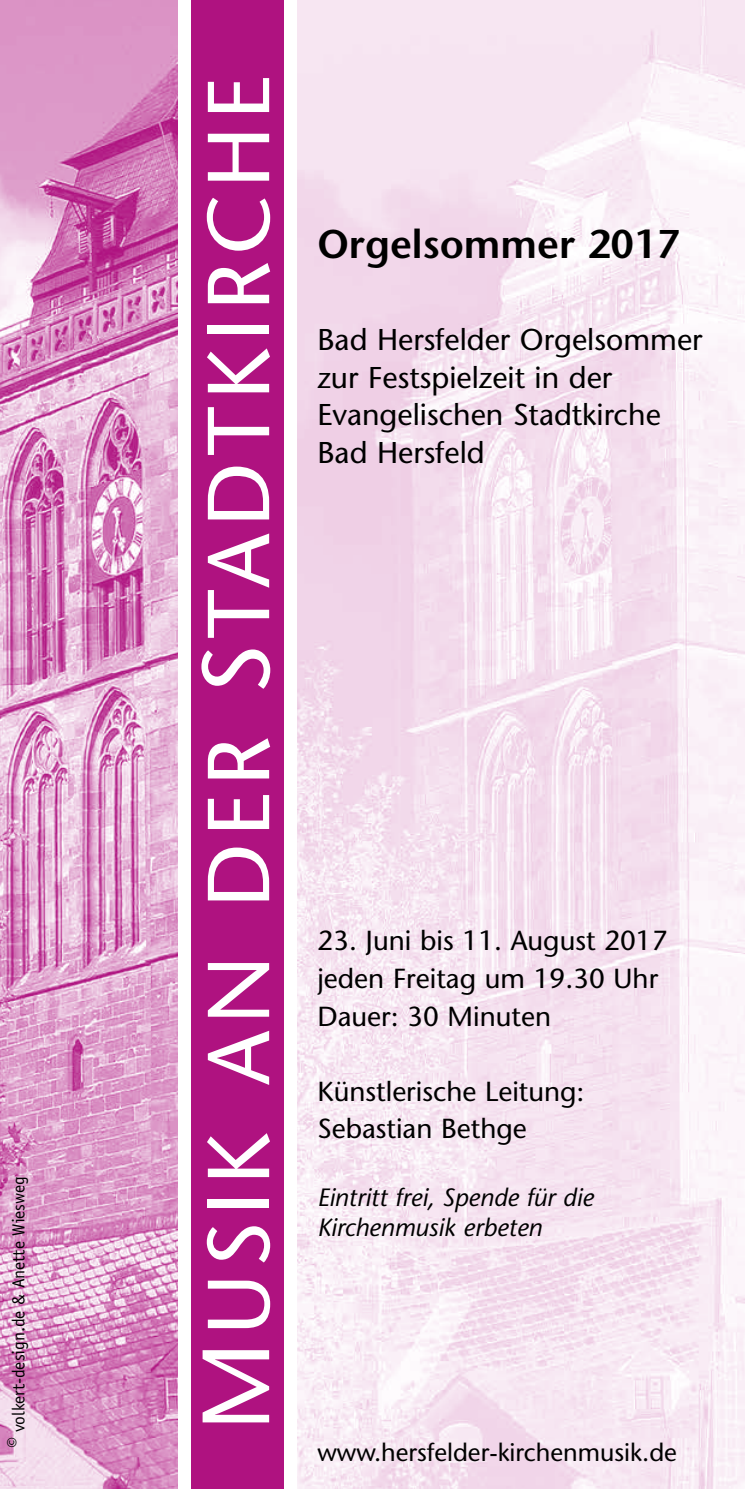
<style>
.page{position:relative;width:745px;height:1489px;background:#fff}
.page>*{position:absolute;margin:0;border:0;box-sizing:border-box;transform-origin:0 0}
.t1{font:87.5px "Stone Sans";letter-spacing:.08em;color:#fff}
.t2{font:600 40px "Stone Sans";color:#000}
.t3{font:30px/37.5px "Stone Sans";color:#000}
.t4{font:27.5px/37.5px "Stone Sans";color:#000}
.t5{font:italic 25px/30px "Stone Sans";color:#000}
.t6{font:25px "Stone Sans";color:#000}
.t7{font:20px "Officina Sans";color:#000}
.t8{font:17.5px "Officina Sans";color:#000}
.s1{font-size:95px}
</style>
<div class="page">
<img style="left:298px;top:0;width:446px;height:1488px">
<img style="left:0;top:0;width:177px;height:1488px">
<div style="left:191px;top:0;width:92px;height:1488px;background:#af1280"></div>
<p class="t8" style="left:8px;top:1432px;width:258px;rotate:-90deg">volkert-design.de &amp; Anette Wiesweg</p>
<p class="t7" style="left:3px;top:1447px;width:13px;rotate:-90deg">©</p>
<h1 class="t1" style="left:186px;top:1430px;width:1355px;rotate:-90deg"><span class="s1">M</span>USIK AN DER <span class="s1">S</span>TADTKIRCHE</h1>
<h2 class="t2" style="left:317px;top:219px;width:364px">Orgelsommer 2017</h2>
<p class="t3" style="left:317px;top:321px;width:386px">Bad Hersfelder Orgelsommer zur Festspielzeit in der<br>Evangelischen Stadtkirche<br>Bad Hersfeld</p>
<p class="t4" style="left:317px;top:922px;width:351px">23. Juni bis 11. August 2017 jeden Freitag um 19.30 Uhr<br>Dauer: 30 Minuten</p>
<p class="t4" style="left:317px;top:1072px;width:268px">Künstlerische Leitung:<br>Sebastian Bethge</p>
<p class="t5" style="left:317px;top:1181px;width:277px">Eintritt frei, Spende für die<br>Kirchenmusik erbeten</p>
<p class="t6" style="left:317px;top:1436px;width:361px">www.hersfelder-kirchenmusik.de</p>
</div>
